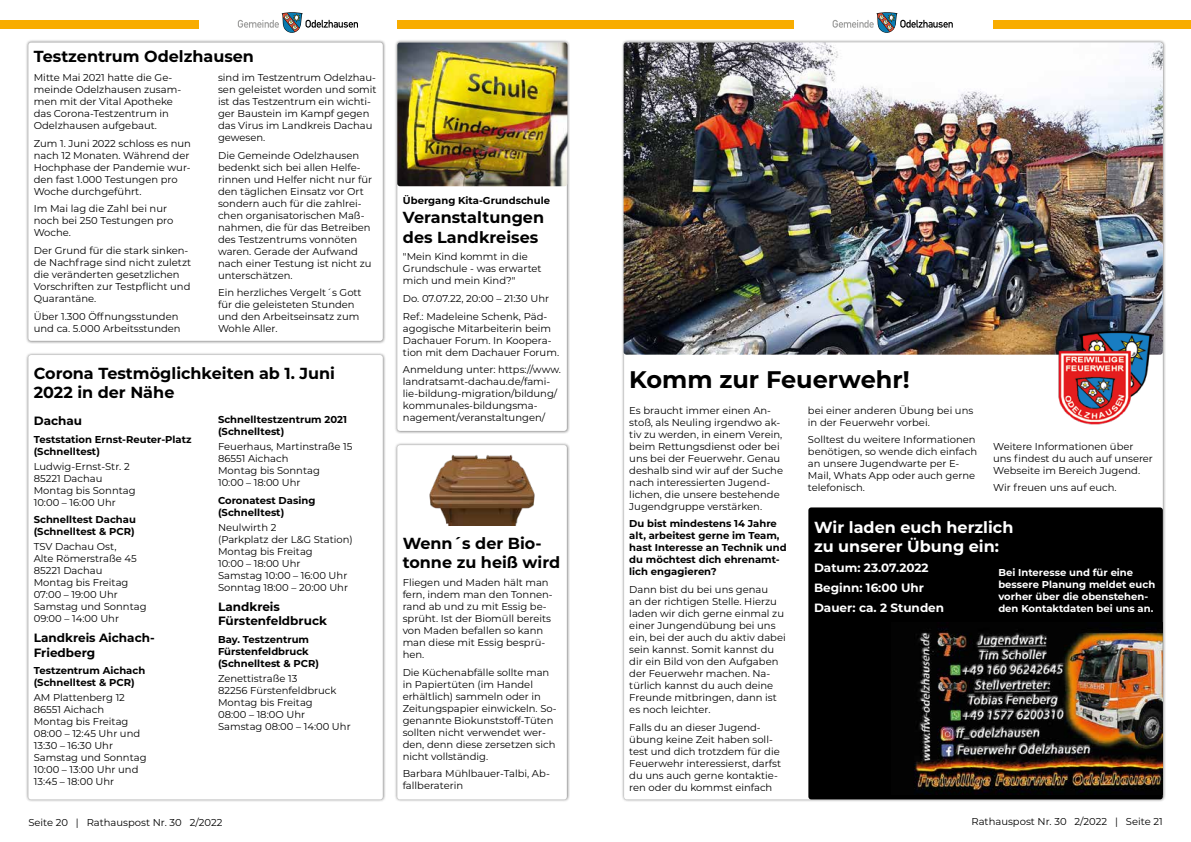
<style>
.page{position:relative;width:1191px;height:842px;background:#fff}
.page>*{position:absolute;margin:0;border:0;box-sizing:border-box;transform-origin:0 0}
.t1{font:700 24px "Montserrat";color:#000}
.t2{font:700 16px/19.2px "Montserrat";color:#000}
.t3{font:700 16px/19.2px "Montserrat";color:#fff}
.t4{font:700 12px/14.4px "Montserrat";color:#000}
.t5{font:700 12px/20.1px "Montserrat";color:#fff}
.t6{font:10px/12px "Montserrat";color:#000}
.t7{font:700 10px/12px "Montserrat";color:#000}
.t8{font:700 10px/12px "Montserrat";color:#fff}
</style>
<div class="page">
<svg style="left:832px;top:12px;width:120px;height:21px"></svg>
<svg style="left:238px;top:12px;width:120px;height:21px"></svg>
<div style="left:993px;top:20px;width:198px;height:9px;background:#f8ac00"></div>
<div style="left:0;top:20px;width:198px;height:9px;background:#f8ac00"></div>
<div style="left:397px;top:20px;width:397px;height:9px;background:#f8ac00"></div>
<div style="left:621px;top:39px;width:544px;height:764px;background:#000;opacity:.5"></div>
<div style="left:624px;top:43px;width:538px;height:756px;background:#fff;border-radius:3px"></div>
<div style="left:25px;top:39px;width:361px;height:305px;background:#000;opacity:.5"></div>
<div style="left:28px;top:43px;width:355px;height:298px;background:#fff;border-radius:3px"></div>
<div style="left:394px;top:39px;width:176px;height:395px;background:#000;opacity:.5"></div>
<div style="left:397px;top:43px;width:170px;height:388px;background:#fff;border-radius:3px"></div>
<div style="left:394px;top:442px;width:176px;height:360px;background:#000;opacity:.5"></div>
<div style="left:397px;top:445px;width:170px;height:354px;background:#fff;border-radius:3px"></div>
<div style="left:25px;top:352px;width:361px;height:451px;background:#000;opacity:.5"></div>
<div style="left:28px;top:355px;width:355px;height:444px;background:#fff;border-radius:3px"></div>
<img style="left:397px;top:43px;width:170px;height:143px">
<img style="left:623px;top:43px;width:539px;height:312px">
<div style="left:808px;top:507px;width:354px;height:292px;background:#000;border-radius:3px"></div>
<img style="left:914px;top:628px;width:248px;height:166px">
<img style="left:1057px;top:329px;width:96px;height:96px">
<img style="left:429px;top:455px;width:106px;height:71px">
<h2 class="t2" style="left:34px;top:45px;width:222px">Testzentrum Odelzhausen</h2>
<p class="t6" style="left:34px;top:71px;width:149px">Mitte Mai 2021 hatte die Ge&shy;meinde Odelzhausen zusam&shy;men mit der Vital Apotheke das Corona-Testzentrum in<br>Odelzhausen aufgebaut.</p>
<p class="t6" style="left:34px;top:137px;width:159px">Zum 1. Juni 2022 schloss es nun nach 12 Monaten. Während der<br>Hochphase der Pandemie wur&shy;den fast 1.000 Testungen pro<br>Woche durchgeführt.</p>
<p class="t6" style="left:34px;top:202px;width:141px">Im Mai lag die Zahl bei nur noch bei 250 Testungen pro<br>Woche.</p>
<p class="t6" style="left:34px;top:244px;width:159px">Der Grund für die stark sinken&shy;de Nachfrage sind nicht zuletzt die veränderten gesetzlichen<br>Vorschriften zur Testpflicht und<br>Quarantäne.</p>
<p class="t6" style="left:34px;top:310px;width:148px">Über 1.300 Öffnungsstunden und ca. 5.000 Arbeitsstunden</p>
<p class="t6" style="left:218px;top:71px;width:160px">sind im Testzentrum Odelzhau&shy;sen geleistet worden und somit ist das Testzentrum ein wichti&shy;ger Baustein im Kampf gegen das Virus im Landkreis Dachau gewesen.</p>
<p class="t6" style="left:218px;top:149px;width:156px">Die Gemeinde Odelzhausen bedenkt sich bei allen Helfe&shy;rinnen und Helfer nicht nur für den täglichen Einsatz vor Ort sondern auch für die zahlrei&shy;chen organisatorischen Maß&shy;nahmen, die für das Betreiben des Testzentrums vonnöten waren. Gerade der Aufwand nach einer Testung ist nicht zu unterschätzen.</p>
<p class="t6" style="left:218px;top:286px;width:145px">Ein herzliches Vergelt´s Gott für die geleisteten Stunden und den Arbeitseinsatz zum<br>Wohle Aller.</p>
<h2 class="t2" style="left:34px;top:363px;width:303px">Corona Testmöglichkeiten ab 1. Juni<br>2022 in der Nähe</h2>
<p class="t4" style="left:34px;top:413px;width:50px">Dachau</p>
<p class="t7" style="left:34px;top:433px;width:159px">Teststation Ernst-Reuter-Platz (Schnelltest)</p>
<p class="t6" style="left:34px;top:460px;width:103px">Ludwig-Ernst-Str. 2<br>85221 Dachau<br>Montag bis Sonntag<br>10:00 – 16:00 Uhr</p>
<p class="t7" style="left:34px;top:513px;width:104px">Schnelltest Dachau (Schnelltest &amp; PCR)</p>
<p class="t6" style="left:34px;top:540px;width:114px">TSV Dachau Ost,<br>Alte Römerstraße 45<br>85221 Dachau<br>Montag bis Freitag<br>07:00 – 19:00 Uhr<br>Samstag und Sonntag<br>09:00 – 14:00 Uhr</p>
<p class="t4" style="left:34px;top:630px;width:122px">Landkreis Aichach-<br>Friedberg</p>
<p class="t7" style="left:34px;top:664px;width:113px">Testzentrum Aichach (Schnelltest &amp; PCR)</p>
<p class="t6" style="left:34px;top:691px;width:114px">AM Plattenberg 12<br>86551 Aichach<br>Montag bis Freitag<br>08:00 – 12:45 Uhr und<br>13:30 – 16:30 Uhr<br>Samstag und Sonntag<br>10:00 – 13:00 Uhr und<br>13:45 – 18:00 Uhr</p>
<p class="t7" style="left:218px;top:413px;width:130px">Schnelltestzentrum 2021 (Schnelltest)</p>
<p class="t6" style="left:218px;top:440px;width:136px">Feuerhaus, Martinstraße 15<br>86551 Aichach<br>Montag bis Sonntag<br>10:00 – 18:00 Uhr</p>
<p class="t7" style="left:218px;top:494px;width:99px">Coronatest Dasing (Schnelltest)</p>
<p class="t6" style="left:218px;top:521px;width:136px">Neulwirth 2<br>(Parkplatz der L&amp;G Station)<br>Montag bis Freitag<br>10:00 – 18:00 Uhr<br>Samstag 10:00 – 16:00 Uhr<br>Sonntag 18:00 – 20:00 Uhr</p>
<p class="t4" style="left:218px;top:598px;width:110px">Landkreis<br>Fürstenfeldbruck</p>
<p class="t7" style="left:218px;top:633px;width:103px">Bay. Testzentrum<br>Fürstenfeldbruck (Schnelltest &amp; PCR)</p>
<p class="t6" style="left:218px;top:672px;width:134px">Zenettistraße 13<br>82256 Fürstenfeldbruck<br>Montag bis Freitag<br>08:00 – 18:0O Uhr<br>Samstag 08:00 – 14:00 Uhr</p>
<p class="t7" style="left:403px;top:194px;width:149px">Übergang Kita-Grundschule</p>
<h2 class="t2" style="left:403px;top:207px;width:143px">Veranstaltungen des Landkreises</h2>
<p class="t6" style="left:403px;top:250px;width:140px">"Mein Kind kommt in die<br>Grundschule - was erwartet mich und mein Kind?"</p>
<p class="t6" style="left:403px;top:289px;width:148px;line-height:17.7px">Do. 07.07.22, 20:00 – 21:30 Uhr<br>Ref.: Madeleine Schenk, Päd-</p>
<p class="t6" style="left:403px;top:322px;width:158px">agogische Mitarbeiterin beim<br>Dachauer Forum. In Koopera&shy;tion mit dem Dachauer Forum.</p>
<p class="t6" style="left:403px;top:363px;width:160px">Anmeldung unter: https://www. landratsamt-dachau.de/fami&shy;lie-bildung-migration/bildung/ kommunales-bildungsma&shy;nagement/veranstaltungen/</p>
<h2 class="t2" style="left:403px;top:533px;width:159px">Wenn´s der Bio&shy;tonne zu heiß wird</h2>
<p class="t6" style="left:403px;top:576px;width:152px">Fliegen und Maden hält man fern, indem man den Tonnen&shy;rand ab und zu mit Essig be&shy;sprüht. Ist der Biomüll bereits von Maden befallen so kann man diese mit Essig besprü&shy;hen.</p>
<p class="t6" style="left:403px;top:666px;width:156px">Die Küchenabfälle sollte man in Papiertüten (im Handel erhältlich) sammeln oder in<br>Zeitungspapier einwickeln. So&shy;genannte Biokunststoff-Tüten sollten nicht verwendet wer&shy;den, denn diese zersetzen sich nicht vollständig.</p>
<p class="t6" style="left:403px;top:767px;width:149px">Barbara Mühlbauer-Talbi, Ab&shy;fallberaterin</p>
<h1 class="t1" style="left:629px;top:362px;width:282px">Komm zur Feuerwehr!</h1>
<p class="t6" style="left:629px;top:404px;width:155px">Es braucht immer einen An&shy;stoß, als Neuling irgendwo ak&shy;tiv zu werden, in einem Verein, beim Rettungsdienst oder bei uns bei der Feuerwehr. Genau deshalb sind wir auf der Suche nach interessierten Jugend&shy;lichen, die unsere bestehende<br>Jugendgruppe verstärken.</p>
<p class="t7" style="left:629px;top:517px;width:159px">Du bist mindestens 14 Jahre alt, arbeitest gerne im Team, hast Interesse an Technik und du möchtest dich ehrenamt&shy;lich engagieren?</p>
<p class="t6" style="left:629px;top:583px;width:158px">Dann bist du bei uns genau<br>an der richtigen Stelle. Hierzu laden wir dich gerne einmal zu einer Jungendübung bei uns ein, bei der auch du aktiv dabei sein kannst. Somit kannst du dir ein Bild von den Aufgaben der Feuerwehr machen. Na&shy;türlich kannst du auch deine<br>Freunde mitbringen, dann ist es noch leichter.</p>
<p class="t6" style="left:629px;top:721px;width:153px">Falls du an dieser Jugend&shy;übung keine Zeit haben soll&shy;test und dich trotzdem für die<br>Feuerwehr interessierst, darfst du uns auch gerne kontaktie&shy;ren oder du kommst einfach</p>
<p class="t6" style="left:808px;top:404px;width:167px">bei einer anderen Übung bei uns in der Feuerwehr vorbei.</p>
<p class="t6" style="left:808px;top:433px;width:171px">Solltest du weitere Informationen benötigen, so wende dich einfach an unsere Jugendwarte per E-<br>Mail, Whats App oder auch gerne telefonisch.</p>
<p class="t6" style="left:993px;top:440px;width:161px">Weitere Informationen über uns findest du auch auf unserer<br>Webseite im Bereich Jugend.</p>
<p class="t6" style="left:993px;top:481px;width:125px">Wir freuen uns auf euch.</p>
<h2 class="t3" style="left:814px;top:516px;width:201px">Wir laden euch herzlich zu unserer Übung ein:</h2>
<p class="t5" style="left:814px;top:557px;width:132px">Datum: 23.07.2022<br>Beginn: 16:00 Uhr<br>Dauer: ca. 2 Stunden</p>
<p class="t8" style="left:998px;top:566px;width:158px">Bei Interesse und für eine bessere Planung meldet euch vorher über die obenstehen&shy;den Kontaktdaten bei uns an.</p>
<p class="t6" style="left:28px;top:816px;width:196px">Seite 20 | Rathauspost Nr. 30 2/2022</p>
<p class="t6" style="left:971px;top:815px;width:193px">Rathauspost Nr. 30 2/2022 | Seite 21</p>
</div>
